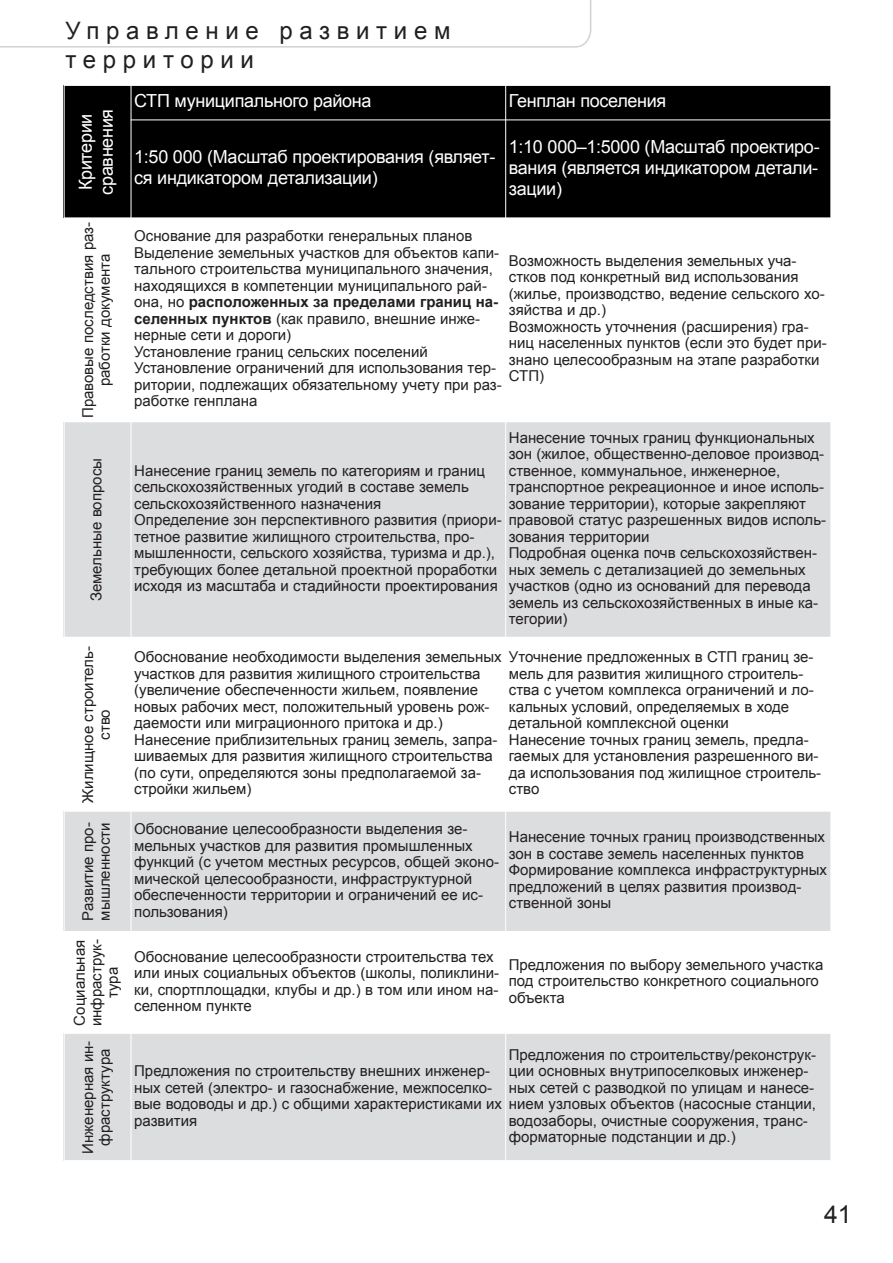
<style>
.page{position:relative;width:893px;height:1263px;background:#fff}
.page>*{position:absolute;margin:0;border:0;box-sizing:border-box;transform-origin:0 0}
.t1{font:24.75px "Arial";color:#231f20}
.t2{font:24px/28.8px "Arial";letter-spacing:.28em;color:#231f20}
.t3{font:18px/21px "Arial";letter-spacing:-.015em;color:#fff}
.t4{font:15px/16.5px "Arial";color:#231f20}
.s1{font-weight:700}
</style>
<div class="page">
<svg style="left:0;top:0;width:592px;height:48px"></svg>
<div style="left:64px;top:85px;width:67px;height:133px;background:#000"></div>
<div style="left:131px;top:85px;width:375px;height:35px;background:#000"></div>
<div style="left:506px;top:85px;width:325px;height:35px;background:#000"></div>
<div style="left:131px;top:120px;width:375px;height:98px;background:#000"></div>
<div style="left:506px;top:120px;width:325px;height:98px;background:#000"></div>
<div style="left:64px;top:422px;width:67px;height:215px;background:#dcdddf"></div>
<div style="left:131px;top:422px;width:375px;height:215px;background:#dcdddf"></div>
<div style="left:506px;top:422px;width:325px;height:215px;background:#dcdddf"></div>
<div style="left:64px;top:811px;width:67px;height:120px;background:#dcdddf"></div>
<div style="left:131px;top:811px;width:375px;height:120px;background:#dcdddf"></div>
<div style="left:506px;top:811px;width:325px;height:120px;background:#dcdddf"></div>
<div style="left:64px;top:1033px;width:67px;height:128px;background:#dcdddf"></div>
<div style="left:131px;top:1033px;width:375px;height:128px;background:#dcdddf"></div>
<div style="left:506px;top:1033px;width:325px;height:128px;background:#dcdddf"></div>
<hr style="left:64px;top:85px;width:1px;height:1076px;background:#fff">
<hr style="left:131px;top:85px;width:1px;height:1076px;background:#fff">
<hr style="left:505px;top:85px;width:1px;height:1076px;background:#fff">
<hr style="left:830px;top:85px;width:1px;height:1076px;background:#fff">
<hr style="left:64px;top:85px;width:767px;height:1px;background:#fff">
<hr style="left:131px;top:120px;width:700px;height:1px;background:#fff">
<hr style="left:64px;top:811px;width:767px;height:1px;background:#fff">
<hr style="left:64px;top:1033px;width:767px;height:1px;background:#fff">
<hr style="left:64px;top:1160px;width:767px;height:1px;background:#fff">
<h2 class="t2" style="left:66px;top:16px;width:387px">Управление развитием территории</h2>
<p class="t3" style="left:75px;top:195px;width:87px;rotate:-90deg">Критерии сравнения</p>
<p class="t3" style="left:134px;top:91px;width:239px">СТП муниципального района</p>
<p class="t3" style="left:509px;top:91px;width:159px">Генплан поселения</p>
<p class="t3" style="left:134px;top:146px;width:363px">1:50 000 (Масштаб проектирования (являет&shy;ся индикатором детализации)</p>
<p class="t3" style="left:509px;top:136px;width:312px;text-align:justify">1:10 000–1:5000 (Масштаб проектиро&shy;вания (является индикатором детали&shy;зации)</p>
<p class="t4" style="left:80px;top:418px;width:198px;text-align:center;rotate:-90deg">Правовые последствия раз&shy;работки документа</p>
<p class="t4" style="left:134px;top:228px;width:369px">Основание для разработки генеральных планов Выделение земельных участков для объектов капи&shy;тального строительства муниципального значения, находящихся в компетенции муниципального рай&shy;она, но <span class="s1">расположенных за пределами границ на&shy;селенных пунктов</span> (как правило, внешние инже&shy;нерные сети и дороги)<br>Установление границ сельских поселений Установление ограничений для использования тер&shy;ритории, подлежащих обязательному учету при раз&shy;работке генплана</p>
<p class="t4" style="left:509px;top:252px;width:319px">Возможность выделения земельных уча&shy;стков под конкретный вид использования (жилье, производство, ведение сельского хо&shy;зяйства и др.)<br>Возможность уточнения (расширения) гра&shy;ниц населенных пунктов (если это будет при&shy;знано целесообразным на этапе разработки СТП)</p>
<p class="t4" style="left:509px;top:429px;width:319px">Нанесение точных границ функциональных зон (жилое, общественно-деловое производ&shy;ственное, коммунальное, инженерное, транспортное рекреационное и иное исполь&shy;зование территории), которые закрепляют правовой статус разрешенных видов исполь&shy;зования территории<br>Подробная оценка почв сельскохозяйствен&shy;ных земель с детализацией до земельных участков (одно из оснований для перевода земель из сельскохозяйственных в иные ка&shy;тегории)</p>
<p class="t4" style="left:88px;top:601px;width:145px;rotate:-90deg">Земельные вопросы</p>
<p class="t4" style="left:134px;top:462px;width:369px">Нанесение границ земель по категориям и границ сельскохозяйственных угодий в составе земель сельскохозяйственного назначения<br>Определение зон перспективного развития (приори&shy;тетное развитие жилищного строительства, про&shy;мышленности, сельского хозяйства, туризма и др.), требующих более детальной проектной проработки исходя из масштаба и стадийности проектирования</p>
<p class="t4" style="left:80px;top:803px;width:158px;text-align:center;rotate:-90deg">Жилищное строитель&shy;ство</p>
<p class="t4" style="left:134px;top:649px;width:369px">Обоснование необходимости выделения земельных участков для развития жилищного строительства (увеличение обеспеченности жильем, появление новых рабочих мест, положительный уровень рож&shy;даемости или миграционного притока и др.)<br>Нанесение приблизительных границ земель, запра&shy;шиваемых для развития жилищного строительства (по сути, определяются зоны предполагаемой за&shy;стройки жильем)</p>
<p class="t4" style="left:509px;top:649px;width:314px">Уточнение предложенных в СТП границ зе&shy;мель для развития жилищного строитель&shy;ства с учетом комплекса ограничений и ло&shy;кальных условий, определяемых в ходе детальной комплексной оценки<br>Нанесение точных границ земель, предла&shy;гаемых для установления разрешенного ви&shy;да использования под жилищное строитель&shy;ство</p>
<p class="t4" style="left:80px;top:921px;width:100px;rotate:-90deg">Развитие про&shy;мышленности</p>
<p class="t4" style="left:134px;top:820px;width:366px">Обоснование целесообразности выделения зе&shy;мельных участков для развития промышленных функций (с учетом местных ресурсов, общей эконо&shy;мической целесообразности, инфраструктурной обеспеченности территории и ограничений ее ис&shy;пользования)</p>
<p class="t4" style="left:509px;top:829px;width:320px">Нанесение точных границ производственных зон в составе земель населенных пунктов Формирование комплекса инфраструктурных предложений в целях развития производ&shy;ственной зоны</p>
<p class="t4" style="left:72px;top:1026px;width:89px;text-align:center;rotate:-90deg">Социальная инфраструк&shy;тура</p>
<p class="t4" style="left:134px;top:948px;width:366px">Обоснование целесообразности строительства тех или иных социальных объектов (школы, поликлини&shy;ки, спортплощадки, клубы и др.) в том или ином на&shy;селенном пункте</p>
<p class="t4" style="left:509px;top:956px;width:316px">Предложения по выбору земельного участка под строительство конкретного социального объекта</p>
<p class="t4" style="left:80px;top:1154px;width:115px;text-align:center;rotate:-90deg">Инженерная ин&shy;фраструктура</p>
<p class="t4" style="left:509px;top:1046px;width:309px">Предложения по строительству/реконструк&shy;ции основных внутрипоселковых инженер&shy;ных сетей с разводкой по улицам и нанесе&shy;нием узловых объектов (насосные станции, водозаборы, очистные сооружения, транс&shy;форматорные подстанции и др.)</p>
<p class="t4" style="left:134px;top:1063px;width:369px">Предложения по строительству внешних инженер&shy;ных сетей (электро- и газоснабжение, межпоселко&shy;вые водоводы и др.) с общими характеристиками их развития</p>
<h1 class="t1" style="left:824px;top:1201px;width:29px">41</h1>
</div>
